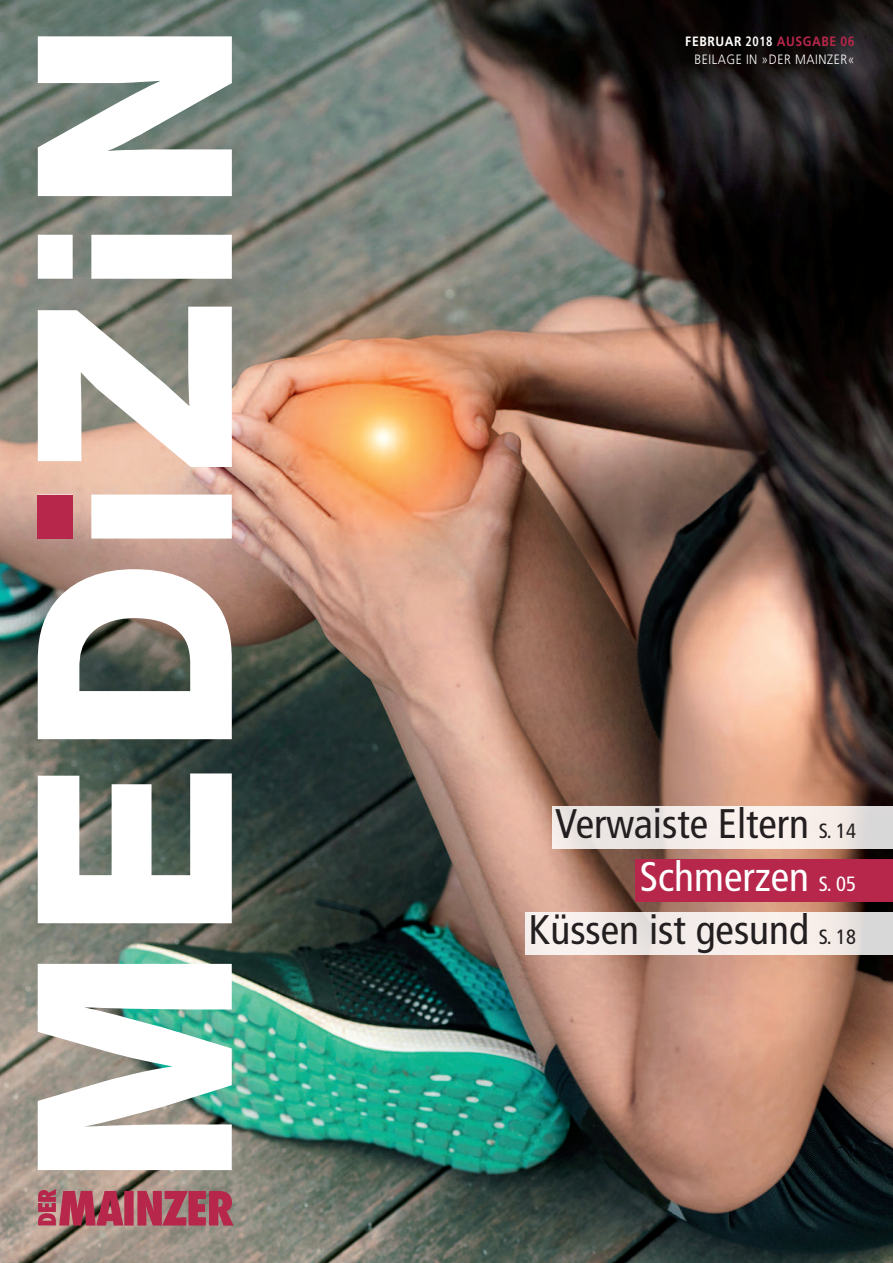
<style>
.page{position:relative;width:893px;height:1263px;background:#fff}
.page>*{position:absolute;margin:0;border:0;box-sizing:border-box;transform-origin:0 0}
.t1{font:800 290.85px "Nimbus Sans Novus T";letter-spacing:.025em;color:#fff;scale:.95 1}
.t2{font:condensed 41.4px/52.8px "Frutiger LT";color:#231f20;text-align:right}
.t3{font:300 13.5px/18px "Frutiger LT";letter-spacing:.05em;color:#fff;text-align:right;scale:.9 1}
.s1{font-weight:700}
.s2{font-weight:700;font-stretch:condensed}
.s3{font-weight:700;color:#b6274b}
.s4{font-size:20.7px}
.s5{color:#fff}
.s6{font-size:20.7px;color:#fff}
</style>
<div class="page">
<img style="left:0;top:0;width:893px;height:1263px">
<svg style="left:38px;top:1189px;width:196px;height:36px;background:#ae495d"></svg>
<div style="left:38px;top:495px;width:35px;height:44px;background:#b6274b"></div>
<div style="left:553px;top:806px;width:340px;height:43px;background:#fff;opacity:.85"></div>
<div style="left:635px;top:859px;width:258px;height:43px;background:#b6274b"></div>
<div style="left:525px;top:912px;width:368px;height:42px;background:#fff;opacity:.85"></div>
<h1 class="t1" style="left:-39px;top:1187px;width:1230px;rotate:-90deg">MEDiZiN</h1>
<p class="t3" style="left:685px;top:33px;width:190px"><span class="s1">FEBRUAR</span> <span class="s2">2018</span> <span class="s3">AUSGABE 06<br></span>BEILAGE IN »DER MAINZER«</p>
<p class="t2" style="left:529px;top:801px;width:328px">Verwaiste Eltern <span class="s4">S. 14<br></span><span class="s5">Schmerzen</span> <span class="s6">S. 05<br></span>Küssen ist gesund <span class="s4">S. 18</span></p>
</div>
